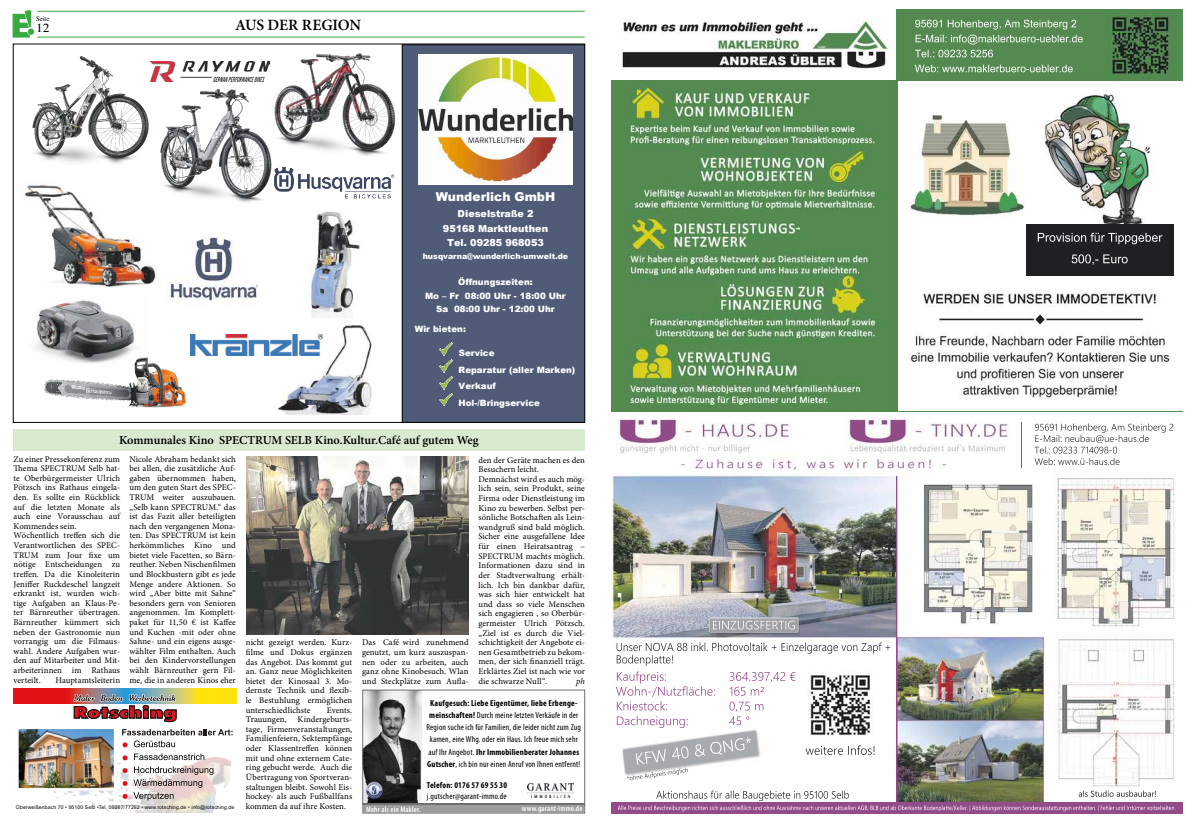
<style>
.page{position:relative;width:1196px;height:824px;background:#fff}
.page>*{position:absolute;margin:0;border:0;box-sizing:border-box;transform-origin:0 0}
.t1{font:600 15.75px "Minion Pro";letter-spacing:-.015em;color:#000}
.t2{font:600 12.25px "Minion Pro";color:#000}
.t3{font:900 12.25px "Arial";color:#fff}
.t4{font:12.25px "Times";color:#000;scale:1.1 1}
.t5{font:900 9.62px/14.6px "Arial";letter-spacing:-.005em;color:#fff;text-align:center}
.t6{font:8.75px/9.6px "Minion Pro";letter-spacing:.005em;color:#000;text-align:justify}
.t7{font:condensed 8.75px/12.2px "Myriad Pro";letter-spacing:.02em;color:#000;text-align:center}
.t8{font:700 condensed 8.75px "Myriad Pro";letter-spacing:.02em;color:#000}
.t9{font:italic 8.75px "Minion Pro";color:#000}
.t10{font:900 8.66px/16.8px "Arial";color:#fff;text-align:center}
.t11{font:600 condensed 7.88px "Myriad Pro";letter-spacing:.02em;color:#fff}
.t12{font:900 7.88px "Arial";color:#fff}
.t13{font:7px "Times";color:#000;scale:.95 1}
.t14{font:5.08px "Arial";letter-spacing:.025em;color:#000}
.s1{font-weight:700}
</style>
<div class="page">
<svg style="left:13px;top:10px;width:22px;height:34px"></svg>
<hr style="left:37px;top:37px;width:548px;height:1px;background:#39aa3f">
<hr style="left:37px;top:11px;width:548px;height:1px;background:#39aa3f">
<img style="left:276px;top:162px;width:126px;height:42px">
<img style="left:32px;top:55px;width:119px;height:109px">
<img style="left:268px;top:53px;width:132px;height:111px">
<img style="left:25px;top:185px;width:131px;height:102px">
<img style="left:36px;top:300px;width:100px;height:53px">
<div style="left:402px;top:46px;width:181px;height:374px;background:#4f5b77"></div>
<svg style="left:440px;top:343px;width:13px;height:63px"></svg>
<img style="left:418px;top:54px;width:154px;height:130px">
<img style="left:160px;top:77px;width:116px;height:126px">
<img style="left:150px;top:62px;width:120px;height:19px">
<img style="left:170px;top:231px;width:88px;height:74px">
<img style="left:44px;top:353px;width:147px;height:55px">
<img style="left:270px;top:201px;width:122px;height:117px">
<img style="left:276px;top:325px;width:96px;height:89px">
<img style="left:191px;top:335px;width:131px;height:21px">
<div style="left:13px;top:429px;width:572px;height:21px;background:#daead1"></div>
<img style="left:246px;top:457px;width:222px;height:177px">
<img style="left:53px;top:747px;width:179px;height:65px">
<img style="left:20px;top:730px;width:92px;height:56px">
<div style="left:16px;top:726px;width:100px;height:64px;border:3px solid #fff"></div>
<svg style="left:134px;top:753px;width:70px;height:7px"></svg>
<svg style="left:133px;top:766px;width:80px;height:34px"></svg>
<svg style="left:123px;top:793px;width:4px;height:5px"></svg>
<svg style="left:123px;top:781px;width:4px;height:4px"></svg>
<svg style="left:123px;top:768px;width:4px;height:5px"></svg>
<svg style="left:123px;top:755px;width:4px;height:5px"></svg>
<svg style="left:14px;top:688px;width:222px;height:14px;background:#eb781e"></svg>
<svg style="left:14px;top:703px;width:222px;height:1px"></svg>
<svg style="left:73px;top:688px;width:103px;height:33px"></svg>
<svg style="left:122px;top:729px;width:111px;height:18px"></svg>
<img style="left:364px;top:691px;width:58px;height:83px">
<img style="left:364px;top:694px;width:57px;height:109px">
<div style="left:362px;top:689px;width:223px;height:124px;border:1px solid #706f6f"></div>
<hr style="left:362px;top:803px;width:223px;height:2px;background:#706f6f">
<div style="left:363px;top:805px;width:221px;height:7px;background:#9d9d9c"></div>
<img style="left:366px;top:781px;width:17px;height:17px">
<img style="left:527px;top:783px;width:47px;height:14px">
<img style="left:611px;top:10px;width:564px;height:792px">
<img style="left:611px;top:802px;width:571px;height:11px">
<img style="left:896px;top:476px;width:1px;height:326px">
<img style="left:1021px;top:422px;width:1px;height:45px">
<img style="left:622px;top:729px;width:137px;height:45px">
<img style="left:709px;top:617px;width:89px;height:15px">
<img style="left:1026px;top:224px;width:147px;height:51px">
<svg style="left:1034px;top:313px;width:11px;height:13px"></svg>
<img style="left:611px;top:81px;width:286px;height:331px">
<img style="left:897px;top:10px;width:285px;height:71px">
<img style="left:897px;top:411px;width:285px;height:1px">
<p class="t13" style="left:36px;top:12px;width:15px">Seite</p>
<h2 class="t4" style="left:36px;top:16px;width:14px">12</h2>
<h1 class="t1" style="left:235px;top:14px;width:128px">AUS DER REGION</h1>
<h2 class="t3" style="left:436px;top:188px;width:121px">Wunderlich GmbH</h2>
<p class="t5" style="left:443px;top:206px;width:107px">Dieselstraße 2<br>95168 Marktleuthen<br>Tel. 09285 968053</p>
<p class="t12" style="left:423px;top:250px;width:147px">husqvarna@wunderlich-umwelt.de</p>
<p class="t10" style="left:425px;top:275px;width:142px;line-height:13.3px">Öffnungszeiten:<br>Mo – Fr 08:00 Uhr - 18:00 Uhr<br>Sa 08:00 Uhr - 12:00 Uhr</p>
<p class="t10" style="left:414px;top:320px;width:53px">Wir bieten:</p>
<p class="t10" style="left:458px;top:344px;width:118px;text-align:left">Service<br>Reparatur (aller Marken)<br>Verkauf<br>Hol-/Bringservice</p>
<h2 class="t2" style="left:119px;top:432px;width:361px">Kommunales Kino SPECTRUM SELB Kino.Kultur.Café auf gutem Weg</h2>
<p class="t6" style="left:14px;top:454px;width:108px;text-align:left">Zu einer Pressekonferenz zum<br>Thema SPECTRUM Selb hat&shy;te Oberbürgermeister Ulrich<br>Pötzsch ins Rathaus eingela&shy;den. Es sollte ein Rückblick auf die letzten Monate als auch eine Vorausschau auf<br>Kommendes sein.<br>Wöchentlich treffen sich die<br>Verantwortlichen des SPEC-<br>TRUM zum Jour fixe um nötige Entscheidungen zu treffen. Da die Kinoleiterin<br>Jeniffer Ruckdeschel langzeit erkrankt ist, wurden wich&shy;tige Aufgaben an Klaus-Pe&shy;ter Bärnreuther übertragen.<br>Bärnreuther kümmert sich neben der Gastronomie nun vorrangig um die Filmaus&shy;wahl. Andere Aufgaben wur&shy;den auf Mitarbeiter und Mit&shy;arbeiterinnen im Rathaus verteilt.</p>
<p class="t6" style="left:55px;top:675px;width:66px">Hauptamtsleiterin</p>
<p class="t6" style="left:129px;top:454px;width:108px">Nicole Abraham bedankt sich bei allen, die zusätzliche Auf&shy;gaben übernommen haben, um den guten Start des SPEC-TRUM weiter auszubauen. „Selb kann SPECTRUM.“ das ist das Fazit aller beteiligten nach den vergangenen Mona&shy;ten. Das SPECTRUM ist kein herkömmliches Kino und bietet viele Facetten, so Bärn&shy;reuther. Neben Nischenfilmen und Blockbustern gibt es jede Menge andere Aktionen. So wird „Aber bitte mit Sahne“ besonders gern von Senioren angenommen. Im Komplett&shy;paket für 11,50 € ist Kaffee und Kuchen -mit oder ohne Sahne- und ein eigens ausge&shy;wählter Film enthalten. Auch bei den Kindervorstellungen wählt Bärnreuther gern Fil&shy;me, die in anderen Kinos eher</p>
<p class="t14" style="left:16px;top:804px;width:220px">Oberweißenbach 70 • 95100 Selb •Tel. 09287/77292 • www.rotsching.de • info@rotsching.de</p>
<p class="t6" style="left:246px;top:637px;width:108px">nicht gezeigt werden. Kurz&shy;filme und Dokus ergänzen das Angebot. Das kommt gut an. Ganz neue Möglichkeiten bietet der Kinosaal 3. Mo&shy;dernste Technik und flexib&shy;le Bestuhlung ermöglichen unterschiedlichste</p>
<p class="t6" style="left:327px;top:705px;width:27px">Events.</p>
<p class="t6" style="left:246px;top:714px;width:108px;text-indent:52px">Kindergeburts&shy;tage, Firmenveranstaltungen, Familienfeiern, Sektempfänge oder Klassentreffen können mit und ohne externem Cate&shy;ring gebucht werde. Auch die Übertragung von Sportveran&shy;staltungen bleibt. Sowohl Eis&shy;hockey- als auch Fußballfans kommen da auf ihre Kosten.</p>
<p class="t6" style="left:246px;top:714px;width:42px">Trauungen,</p>
<p class="t6" style="left:478px;top:455px;width:108px;text-align:left">den der Geräte machen es den<br>Besuchern leicht.<br>Demnächst wird es auch mög&shy;lich sein, sein Produkt, seine<br>Firma oder Dienstleistung im<br>Kino zu bewerben. Selbst per&shy;sönliche Botschaften als Lein&shy;wandgruß sind bald möglich.<br>Sicher eine ausgefallene Idee für einen Heiratsantrag –<br>SPECTRUM machts möglich.<br>Informationen dazu sind in der Stadtverwaltung erhält&shy;lich. Ich bin dankbar dafür, was sich hier entwickelt hat und dass so viele Menschen sich engagieren , so Oberbür&shy;germeister Ulrich Pötzsch. „Ziel ist es durch die Viel&shy;schichtigkeit der Angebote ei&shy;nen Gesamtbetrieb zu bekom&shy;men, der sich finanziell trägt.<br>Erklärtes Ziel ist nach wie vor die schwarze Null“.</p>
<p class="t6" style="left:362px;top:637px;width:108px">Das Café wird zunehmend genutzt, um kurz auszuspan&shy;nen oder zu arbeiten, auch ganz ohne Kinobesuch. Wlan und Steckplätze zum Aufla-</p>
<p class="t9" style="left:576px;top:675px;width:10px">ph</p>
<p class="t7" style="left:426px;top:696px;width:156px"><span class="s1">Kaufgesuch: Liebe Eigentümer, liebe Erbenge&shy;meinschaften!</span> Durch meine letzten Verkäufe in der Region suche ich für Familien, die leider nicht zum Zug kamen, eine Whg. oder ein Haus. Ich freue mich sehr auf Ihr Angebot. <span class="s1">Ihr Immobilienberater Johannes Gutscher</span>, ich bin nur einen Anruf von Ihnen entfernt!</p>
<p class="t8" style="left:427px;top:779px;width:82px">Telefon: 0176 57 69 55 30</p>
<p class="t7" style="left:427px;top:789px;width:81px">j.gutscher@garant-immo.de</p>
<p class="t11" style="left:366px;top:804px;width:56px">Mehr als ein Makler.</p>
<p class="t11" style="left:521px;top:804px;width:62px">www.garant-immo.de</p>
</div>
